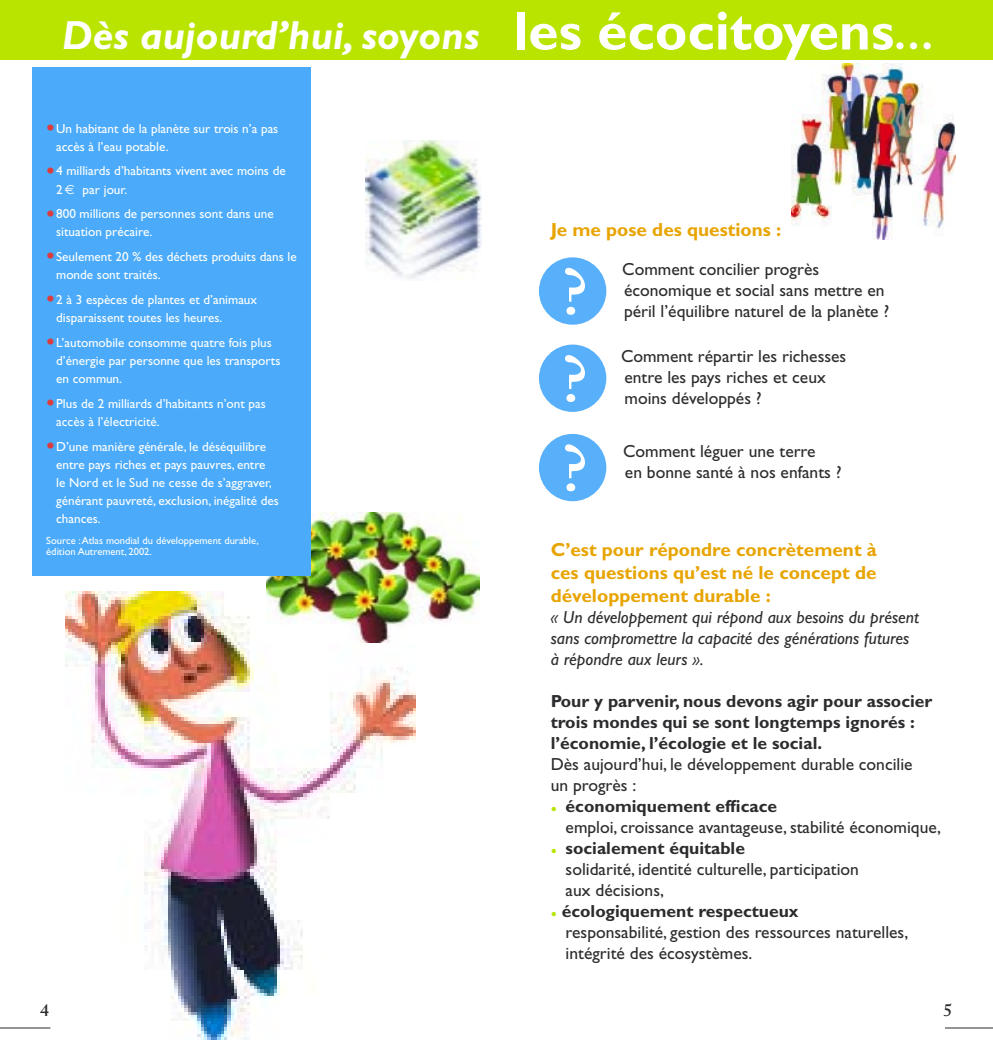
<style>
.page{position:relative;width:993px;height:1042px;background:#fff}
.page>*{position:absolute;margin:0;border:0;box-sizing:border-box;transform-origin:0 0}
.t1{font:italic 700 40.77px "Gill Sans";color:#fff}
.t2{font:700 18.9px/22.8px "Gill Sans";color:#e8a400;text-align:justify}
.t3{font:17.5px/21px "Gill Sans";color:#2c2b2e}
.t4{font:italic 17.5px/21px "Gill Sans";color:#2c2b2e}
.t5{font:700 17.5px/21px "Gill Sans";color:#2c2b2e}
.t6{font:600 17.5px "Adobe Caslon Pro";color:#2c2b2e}
.t7{font:13.12px/18.2px "Gill Sans";color:#fff}
.t8{font:10.5px/10.5px "Gill Sans";color:#fff}
.s1{font-style:normal;font-size:54.77px}
.s2{font-size:24.68px;color:#dc3c3d}
.s3{font-family:"Euro Sans"}
.s4{color:#b8e400}
.s5{font-weight:700}
</style>
<div class="page">
<hr style="left:0;top:1027px;width:50px;height:1px;background:#2c2b2e">
<hr style="left:944px;top:1027px;width:48px;height:1px;background:#2c2b2e">
<div style="left:496px;top:0;width:496px;height:60px;background:#b8e400"></div>
<img style="left:365px;top:141px;width:116px;height:138px">
<img style="left:65px;top:591px;width:350px;height:449px">
<div style="left:538px;top:257px;width:68px;height:68px;background:#58b0fb;border-radius:50%"></div>
<div style="left:538px;top:344px;width:68px;height:68px;background:#58b0fb;border-radius:50%"></div>
<svg style="left:565px;top:355px;width:19px;height:47px"></svg>
<div style="left:538px;top:434px;width:68px;height:67px;background:#58b0fb;border-radius:50%"></div>
<svg style="left:565px;top:444px;width:19px;height:47px"></svg>
<svg style="left:565px;top:268px;width:19px;height:47px"></svg>
<img style="left:267px;top:512px;width:212px;height:130px">
<div style="left:0;top:0;width:496px;height:60px;background:#b8e400"></div>
<div style="left:32px;top:67px;width:279px;height:508px;background:#4babfa"></div>
<img style="left:791px;top:64px;width:164px;height:175px">
<h1 class="t1" style="left:62px;top:12px;width:874px">Dès aujourd’hui, soyons <span class="s1">les écocitoyens</span>…</h1>
<p class="t7" style="left:56px;top:119px;width:223px;text-indent:-10px"><span class="s2">•</span>Un habitant de la planète sur trois n’a pas accès à l’eau potable.</p>
<p class="t7" style="left:56px;top:162px;width:231px;text-indent:-10px"><span class="s2">•</span>4 milliards d’habitants vivent avec moins de<br>2 <span class="s3">€</span> par jour.</p>
<p class="t7" style="left:56px;top:205px;width:219px;text-indent:-10px"><span class="s2">•</span>800 millions de personnes sont dans une situation précaire.</p>
<p class="t7" style="left:56px;top:247px;width:242px;text-indent:-10px"><span class="s2">•</span>Seulement 20 % des déchets produits dans le monde sont traités.</p>
<p class="t7" style="left:56px;top:290px;width:202px;text-indent:-10px"><span class="s2">•</span>2 à 3 espèces de plantes et d’animaux disparaissent toutes les heures.</p>
<p class="t7" style="left:56px;top:333px;width:226px;text-indent:-10px"><span class="s2">•</span>L’automobile consomme quatre fois plus d’énergie par personne que les transports en commun.</p>
<p class="t7" style="left:56px;top:394px;width:211px;text-indent:-10px"><span class="s2">•</span>Plus de 2 milliards d’habitants n’ont pas accès à l’électricité.</p>
<p class="t7" style="left:56px;top:437px;width:224px;text-indent:-10px"><span class="s2">•</span>D’une manière générale, le déséquilibre entre pays riches et pays pauvres, entre<br>le Nord et le Sud ne cesse de s’aggraver, générant pauvreté, exclusion, inégalité des chances.</p>
<p class="t8" style="left:46px;top:535px;width:214px">Source : Atlas mondial du développement durable, édition Autrement, 2002.</p>
<h2 class="t2" style="left:550px;top:218px;width:232px">Je me pose des questions :</h2>
<h3 class="t3" style="left:622px;top:259px;width:268px">Comment concilier progrès économique et social sans mettre en péril l’équilibre naturel de la planète ?</h3>
<h3 class="t3" style="left:620px;top:345px;width:227px">Comment répartir les richesses entre les pays riches et ceux moins développés ?</h3>
<h3 class="t3" style="left:623px;top:441px;width:220px">Comment léguer une terre<br>en bonne santé à nos enfants ?</h3>
<h2 class="t2" style="left:550px;top:538px;width:328px">C’est pour répondre concrètement à ces questions qu’est né le concept de développement durable :</h2>
<h3 class="t4" style="left:550px;top:606px;width:369px">« Un développement qui répond aux besoins du présent sans compromettre la capacité des générations futures à répondre aux leurs ».</h3>
<h3 class="t5" style="left:550px;top:690px;width:383px">Pour y parvenir, nous devons agir pour associer trois mondes qui se sont longtemps ignorés : l’économie, l’écologie et le social.</h3>
<h3 class="t3" style="left:550px;top:753px;width:363px">Dès aujourd’hui, le développement durable concilie un progrès :</h3>
<h3 class="t3" style="left:565px;top:795px;width:377px;text-indent:-15px"><span class="s4">•</span> <span class="s5">économiquement efficace<br></span>emploi, croissance avantageuse, stabilité économique,</h3>
<h3 class="t3" style="left:565px;top:837px;width:295px;text-indent:-15px"><span class="s4">•</span> <span class="s5">socialement équitable<br></span>solidarité, identité culturelle, participation aux décisions,</h3>
<h3 class="t3" style="left:565px;top:900px;width:344px;text-indent:-15px"><span class="s4">•</span> <span class="s5">écologiquement respectueux<br></span>responsabilité, gestion des ressources naturelles, intégrité des écosystèmes.</h3>
<h3 class="t6" style="left:40px;top:999px;width:10px">4</h3>
<h3 class="t6" style="left:943px;top:999px;width:10px">5</h3>
</div>
